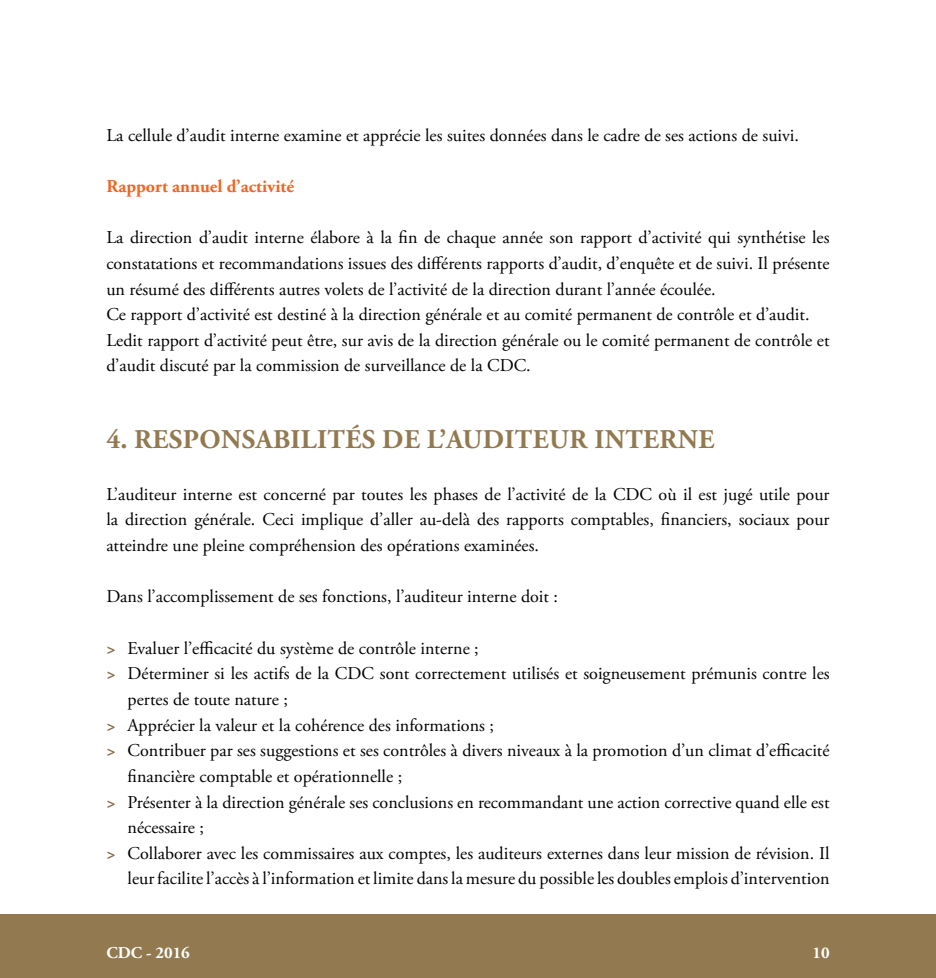
<style>
.page{position:relative;width:936px;height:978px;background:#fff}
.page>*{position:absolute;margin:0;border:0;box-sizing:border-box;transform-origin:0 0}
.t1{font:700 27px "Adobe Garamond Pro";letter-spacing:.015em;color:#92794f}
.t2{font:18px/25.7px "Adobe Garamond Pro";color:#000}
.t3{font:700 18px "Adobe Garamond Pro";color:#ef6523}
.t4{font:700 16.5px "Adobe Garamond Pro";color:#fff}
.s1{font-weight:700;color:#836c46}
</style>
<div class="page">
<div style="left:0;top:914px;width:935px;height:64px;background:#92794f"></div>
<p class="t2" style="left:106px;top:123px;width:694px">La cellule d’audit interne examine et apprécie les suites données dans le cadre de ses actions de suivi.</p>
<p class="t3" style="left:106px;top:176px;width:189px">RAPPORT ANNUEL D’ACTIVITÉ</p>
<p class="t2" style="left:106px;top:225px;width:724px">La direction d’audit interne élabore à la fin de chaque année son rapport d’activité qui synthétise les constatations et recommandations issues des différents rapports d’audit, d’enquête et de suivi. Il présente un résumé des différents autres volets de l’activité de la direction durant l’année écoulée.<br>Ce rapport d’activité est destiné à la direction générale et au comité permanent de contrôle et d’audit.<br>Ledit rapport d’activité peut être, sur avis de la direction générale ou le comité permanent de contrôle et d’audit discuté par la commission de surveillance de la CDC.</p>
<h1 class="t1" style="left:106px;top:424px;width:609px">4. RESPONSABILITÉS DE L’AUDITEUR INTERNE</h1>
<p class="t2" style="left:106px;top:482px;width:724px;text-align:justify">L’auditeur interne est concerné par toutes les phases de l’activité de la CDC où il est jugé utile pour la direction générale. Ceci implique d’aller au-delà des rapports comptables, financiers, sociaux pour atteindre une pleine compréhension des opérations examinées.</p>
<p class="t2" style="left:106px;top:584px;width:453px">Dans l’accomplissement de ses fonctions, l’auditeur interne doit :</p>
<p class="t2" style="left:106px;top:636px;width:374px"><span class="s1">&gt;</span> Evaluer l’efficacité du système de contrôle interne ;</p>
<p class="t2" style="left:106px;top:661px;width:724px"><span class="s1">&gt;</span> Déterminer si les actifs de la CDC sont correctement utilisés et soigneusement prémunis contre les</p>
<p class="t2" style="left:128px;top:687px;width:162px">pertes de toute nature ;</p>
<p class="t2" style="left:106px;top:713px;width:389px"><span class="s1">&gt;</span> Apprécier la valeur et la cohérence des informations ;</p>
<p class="t2" style="left:106px;top:738px;width:724px"><span class="s1">&gt;</span> Contribuer par ses suggestions et ses contrôles à divers niveaux à la promotion d’un climat d’efficacité</p>
<p class="t2" style="left:128px;top:764px;width:276px">financière comptable et opérationnelle ;</p>
<p class="t2" style="left:106px;top:790px;width:724px"><span class="s1">&gt;</span> Présenter à la direction générale ses conclusions en recommandant une action corrective quand elle est</p>
<p class="t2" style="left:128px;top:815px;width:78px">nécessaire ;</p>
<p class="t2" style="left:106px;top:841px;width:724px"><span class="s1">&gt;</span> Collaborer avec les commissaires aux comptes, les auditeurs externes dans leur mission de révision. Il</p>
<p class="t2" style="left:128px;top:867px;width:703px">leur facilite l’accès à l’information et limite dans la mesure du possible les doubles emplois d’intervention</p>
<p class="t4" style="left:106px;top:943px;width:85px">CDC - 2016</p>
<p class="t4" style="left:812px;top:943px;width:19px">10</p>
</div>
